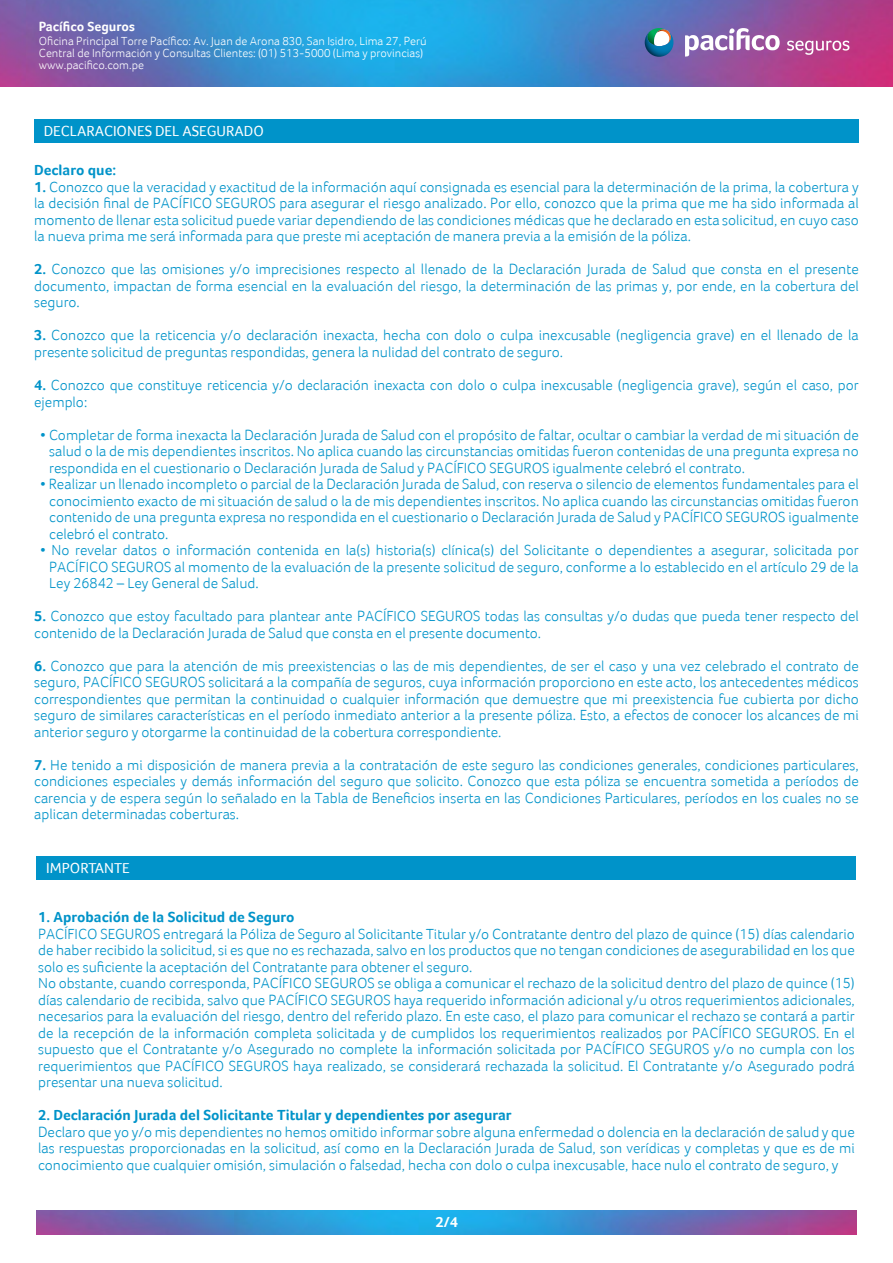
<style>
.page{position:relative;width:893px;height:1263px;background:#fff}
.page>*{position:absolute;margin:0;border:0;box-sizing:border-box;transform-origin:0 0}
.t1{font:300 15px/16.5px "Foco";color:#0093c9;text-align:justify}
.t2{font:700 15px "Foco";color:#0093c9}
.t3{font:15px "Foco";color:#fff}
.t4{font:700 15px "Foco";color:#fff}
.t5{font:700 13.5px "Foco";color:#fff}
.t6{font:300 12px/12px "Foco";color:#fff}
.s1{font-weight:700}
</style>
<div class="page">
<img style="left:0;top:0;width:893px;height:86px">
<svg style="left:645px;top:28px;width:28px;height:29px"></svg>
<svg style="left:685px;top:28px;width:95px;height:29px"></svg>
<svg style="left:787px;top:41px;width:62px;height:14px"></svg>
<img style="left:36px;top:1210px;width:820px;height:24px">
<div style="left:34px;top:119px;width:825px;height:24px;background:#0093c9"></div>
<div style="left:37px;top:856px;width:819px;height:24px;background:#0093c9"></div>
<p class="t5" style="left:39px;top:18px;width:97px">Pacífico Seguros</p>
<p class="t6" style="left:39px;top:35px;width:389px">Oficina Principal Torre Pacífico: Av. Juan de Arona 830, San Isidro, Lima 27, Perú<br>Central de Información y Consultas Clientes: (01) 513-5000 (Lima y provincias) www.pacifico.com.pe</p>
<p class="t3" style="left:44px;top:122px;width:222px">DECLARACIONES DEL ASEGURADO</p>
<p class="t2" style="left:34px;top:162px;width:83px">Declaro que:</p>
<p class="t1" style="left:34px;top:179px;width:826px"><span class="s1">1.</span> Conozco que la veracidad y exactitud de la información aquí consignada es esencial para la determinación de la prima, la cobertura y la decisión final de PACÍFICO SEGUROS para asegurar el riesgo analizado. Por ello, conozco que la prima que me ha sido informada al momento de llenar esta solicitud puede variar dependiendo de las condiciones médicas que he declarado en esta solicitud, en cuyo caso la nueva prima me será informada para que preste mi aceptación de manera previa a la emisión de la póliza.</p>
<p class="t1" style="left:34px;top:261px;width:826px"><span class="s1">2.</span> Conozco que las omisiones y/o imprecisiones respecto al llenado de la Declaración Jurada de Salud que consta en el presente documento, impactan de forma esencial en la evaluación del riesgo, la determinación de las primas y, por ende, en la cobertura del seguro.</p>
<p class="t1" style="left:34px;top:327px;width:826px"><span class="s1">3.</span> Conozco que la reticencia y/o declaración inexacta, hecha con dolo o culpa inexcusable (negligencia grave) en el llenado de la presente solicitud de preguntas respondidas, genera la nulidad del contrato de seguro.</p>
<p class="t1" style="left:34px;top:377px;width:826px"><span class="s1">4.</span> Conozco que constituye reticencia y/o declaración inexacta con dolo o culpa inexcusable (negligencia grave), según el caso, por ejemplo:</p>
<p class="t1" style="left:49px;top:426px;width:811px;text-indent:-9px">• Completar de forma inexacta la Declaración Jurada de Salud con el propósito de faltar, ocultar o cambiar la verdad de mi situación de salud o la de mis dependientes inscritos. No aplica cuando las circunstancias omitidas fueron contenidas de una pregunta expresa no respondida en el cuestionario o Declaración Jurada de Salud y PACÍFICO SEGUROS igualmente celebró el contrato.</p>
<p class="t1" style="left:49px;top:476px;width:811px;text-indent:-9px">• Realizar un llenado incompleto o parcial de la Declaración Jurada de Salud, con reserva o silencio de elementos fundamentales para el conocimiento exacto de mi situación de salud o la de mis dependientes inscritos. No aplica cuando las circunstancias omitidas fueron contenido de una pregunta expresa no respondida en el cuestionario o Declaración Jurada de Salud y PACÍFICO SEGUROS igualmente celebró el contrato.</p>
<p class="t1" style="left:49px;top:542px;width:811px;text-indent:-9px">• No revelar datos o información contenida en la(s) historia(s) clínica(s) del Solicitante o dependientes a asegurar, solicitada por PACÍFICO SEGUROS al momento de la evaluación de la presente solicitud de seguro, conforme a lo establecido en el artículo 29 de la Ley 26842 – Ley General de Salud.</p>
<p class="t1" style="left:34px;top:608px;width:826px"><span class="s1">5.</span> Conozco que estoy facultado para plantear ante PACÍFICO SEGUROS todas las consultas y/o dudas que pueda tener respecto del contenido de la Declaración Jurada de Salud que consta en el presente documento.</p>
<p class="t1" style="left:34px;top:657px;width:826px"><span class="s1">6.</span> Conozco que para la atención de mis preexistencias o las de mis dependientes, de ser el caso y una vez celebrado el contrato de seguro, PACÍFICO SEGUROS solicitará a la compañía de seguros, cuya información proporciono en este acto, los antecedentes médicos correspondientes que permitan la continuidad o cualquier información que demuestre que mi preexistencia fue cubierta por dicho seguro de similares características en el período inmediato anterior a la presente póliza. Esto, a efectos de conocer los alcances de mi anterior seguro y otorgarme la continuidad de la cobertura correspondiente.</p>
<p class="t1" style="left:34px;top:756px;width:826px"><span class="s1">7.</span> He tenido a mi disposición de manera previa a la contratación de este seguro las condiciones generales, condiciones particulares, condiciones especiales y demás información del seguro que solicito. Conozco que esta póliza se encuentra sometida a períodos de carencia y de espera según lo señalado en la Tabla de Beneficios inserta en las Condiciones Particulares, períodos en los cuales no se aplican determinadas coberturas.</p>
<p class="t3" style="left:46px;top:859px;width:85px">IMPORTANTE</p>
<p class="t2" style="left:38px;top:908px;width:258px">1. Aprobación de la Solicitud de Seguro</p>
<p class="t1" style="left:38px;top:925px;width:818px;text-align:left">PACÍFICO SEGUROS entregará la Póliza de Seguro al Solicitante Titular y/o Contratante dentro del plazo de quince (15) días calendario de haber recibido la solicitud, si es que no es rechazada, salvo en los productos que no tengan condiciones de asegurabilidad en los que solo es suficiente la aceptación del Contratante para obtener el seguro.<br>No obstante, cuando corresponda, PACÍFICO SEGUROS se obliga a comunicar el rechazo de la solicitud dentro del plazo de quince (15) días calendario de recibida, salvo que PACÍFICO SEGUROS haya requerido información adicional y/u otros requerimientos adicionales, necesarios para la evaluación del riesgo, dentro del referido plazo. En este caso, el plazo para comunicar el rechazo se contará a partir de la recepción de la información completa solicitada y de cumplidos los requerimientos realizados por PACÍFICO SEGUROS. En el supuesto que el Contratante y/o Asegurado no complete la información solicitada por PACÍFICO SEGUROS y/o no cumpla con los requerimientos que PACÍFICO SEGUROS haya realizado, se considerará rechazada la solicitud. El Contratante y/o Asegurado podrá presentar una nueva solicitud.</p>
<p class="t2" style="left:38px;top:1106px;width:475px">2. Declaración Jurada del Solicitante Titular y dependientes por asegurar</p>
<p class="t1" style="left:38px;top:1123px;width:818px">Declaro que yo y/o mis dependientes no hemos omitido informar sobre alguna enfermedad o dolencia en la declaración de salud y que las respuestas proporcionadas en la solicitud, así como en la Declaración Jurada de Salud, son verídicas y completas y que es de mi conocimiento que cualquier omisión, simulación o falsedad, hecha con dolo o culpa inexcusable, hace nulo el contrato de seguro, y</p>
<p class="t4" style="left:436px;top:1213px;width:24px">2/4</p>
</div>
